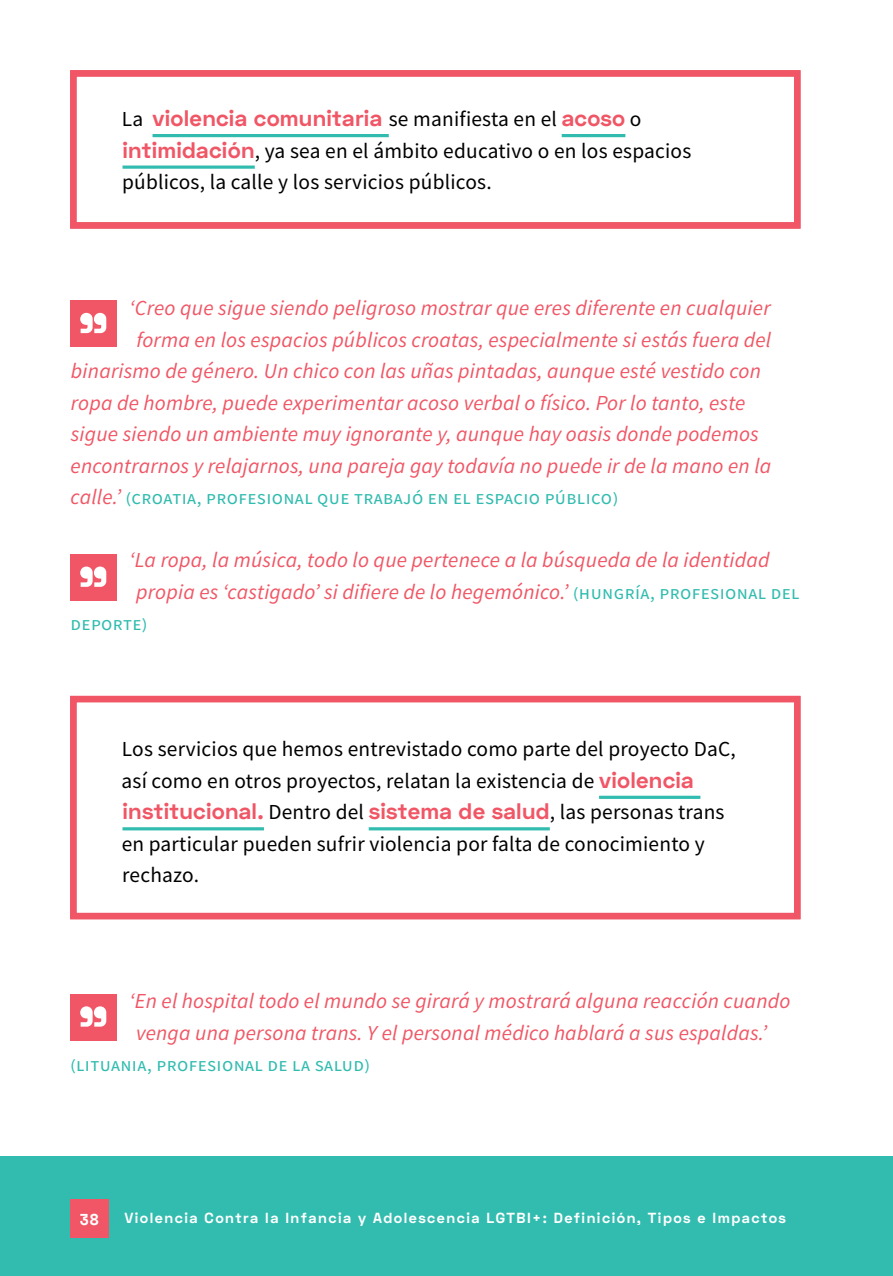
<style>
.page{position:relative;width:893px;height:1276px;background:#fff}
.page>*{position:absolute;margin:0;border:0;box-sizing:border-box;transform-origin:0 0}
.t1{font:700 65.25px "Space Text";color:#fff}
.t2{font:700 22.5px "Space Text";letter-spacing:.01em;color:#f05665}
.t3{font:italic 21.38px/31.5px "Source Sans Pro";letter-spacing:.01em;color:#f05665}
.t4{font:21.38px/31.5px "Source Sans Pro";letter-spacing:.01em;color:#000}
.t5{font:19.12px "Source Sans Pro";letter-spacing:.02em;color:#31bcaf}
.t6{font:700 15.75px "Space Mono";color:#fff}
.t7{font:700 14.62px "Space Text";letter-spacing:.1em;color:#fff}
.s1{font-family:"Source Sans Pro";font-weight:400;font-size:21.38px;color:#000}
.s2{font-family:"Space Text";font-weight:700;font-size:22.5px;color:#f05665}
.s3{font-style:italic;font-size:21.38px;color:#f05665}
.s4{font-style:normal;font-size:19.12px;color:#31bcaf}
</style>
<div class="page">
<div style="left:0;top:1156px;width:893px;height:120px;background:#31bcaf"></div>
<div style="left:70px;top:70px;width:730px;height:159px;border:6px solid #f05665"></div>
<div style="left:70px;top:696px;width:730px;height:223px;border:6px solid #f05665"></div>
<div style="left:70px;top:1199px;width:38px;height:38px;background:#f05665"></div>
<hr style="left:153px;top:134px;width:236px;height:3px;background:#31bcaf">
<hr style="left:562px;top:134px;width:63px;height:3px;background:#31bcaf">
<svg style="left:123px;top:165px;width:132px;height:4px"></svg>
<svg style="left:599px;top:795px;width:101px;height:4px"></svg>
<hr style="left:123px;top:827px;width:141px;height:3px;background:#31bcaf">
<hr style="left:369px;top:827px;width:181px;height:3px;background:#31bcaf">
<div style="left:70px;top:300px;width:46px;height:47px;background:#f05665"></div>
<div style="left:70px;top:554px;width:46px;height:46px;background:#f05665"></div>
<div style="left:70px;top:994px;width:46px;height:46px;background:#f05665"></div>
<p class="t2" style="left:122px;top:103px;width:521px"><span class="s1">La</span> violencia comunitaria <span class="s1">se manifiesta en el</span> acoso <span class="s1">o</span></p>
<p class="t4" style="left:122px;top:135px;width:571px"><span class="s2">intimidación</span>, ya sea en el ámbito educativo o en los espacios públicos, la calle y los servicios públicos.</p>
<p class="t3" style="left:129px;top:292px;width:643px">‘Creo que sigue siendo peligroso mostrar que eres diferente en cualquier</p>
<p class="t3" style="left:136px;top:323px;width:636px">forma en los espacios públicos croatas, especialmente si estás fuera del</p>
<p class="t3" style="left:71px;top:355px;width:691px">binarismo de género. Un chico con las uñas pintadas, aunque esté vestido con</p>
<p class="t3" style="left:71px;top:386px;width:676px">ropa de hombre, puede experimentar acoso verbal o físico. Por lo tanto, este</p>
<p class="t3" style="left:71px;top:418px;width:690px">sigue siendo un ambiente muy ignorante y, aunque hay oasis donde podemos</p>
<p class="t3" style="left:71px;top:449px;width:702px">encontrarnos y relajarnos, una pareja gay todavía no puede ir de la mano en la</p>
<p class="t5" style="left:71px;top:485px;width:223px"><span class="s3">calle.’</span> (Croat ia, Profesional</p>
<p class="t5" style="left:317px;top:485px;width:303px">que trabajó en el espacio público)</p>
<h1 class="t1" style="left:77px;top:294px;width:34px">”</h1>
<h1 class="t1" style="left:77px;top:548px;width:34px">”</h1>
<p class="t3" style="left:136px;top:544px;width:635px;text-indent:-7px">‘La ropa, la música, todo lo que pertenece a la búsqueda de la identidad propia es ‘castigado’ si difiere de lo hegemónico.’ <span class="s4">(Hungr</span></p>
<p class="t5" style="left:635px;top:580px;width:112px">ía, profesional</p>
<p class="t5" style="left:771px;top:580px;width:10px">del</p>
<p class="t5" style="left:71px;top:611px;width:79px">deporte)</p>
<p class="t4" style="left:122px;top:733px;width:616px">Los servicios que hemos entrevistado como parte del proyecto DaC, así como en otros proyectos, relatan la existencia de <span class="s2">violencia</span></p>
<p class="t2" style="left:123px;top:796px;width:603px">institucional. <span class="s1">Dentro del</span> sistema de salud<span class="s1">, las personas trans</span></p>
<p class="t4" style="left:122px;top:828px;width:585px">en particular pueden sufrir violencia por falta de conocimiento y rechazo.</p>
<h1 class="t1" style="left:77px;top:987px;width:34px">”</h1>
<p class="t3" style="left:136px;top:985px;width:656px;text-indent:-7px">‘En el hospital todo el mundo se girará y mostrará alguna reacción cuando venga una persona trans. Y el personal médico hablará a sus espaldas.’</p>
<p class="t5" style="left:70px;top:1052px;width:32px">(Lituan</p>
<p class="t5" style="left:132px;top:1052px;width:112px">ia, profesional</p>
<p class="t5" style="left:268px;top:1052px;width:68px">de la salud</p>
<p class="t5" style="left:365px;top:1052px;width:7px">)</p>
<p class="t6" style="left:79px;top:1207px;width:21px">38</p>
<p class="t7" style="left:124px;top:1208px;width:663px">Violencia Contra la Infancia y Adolescencia LGTBI+: Definición, Tipos e Impactos</p>
</div>
